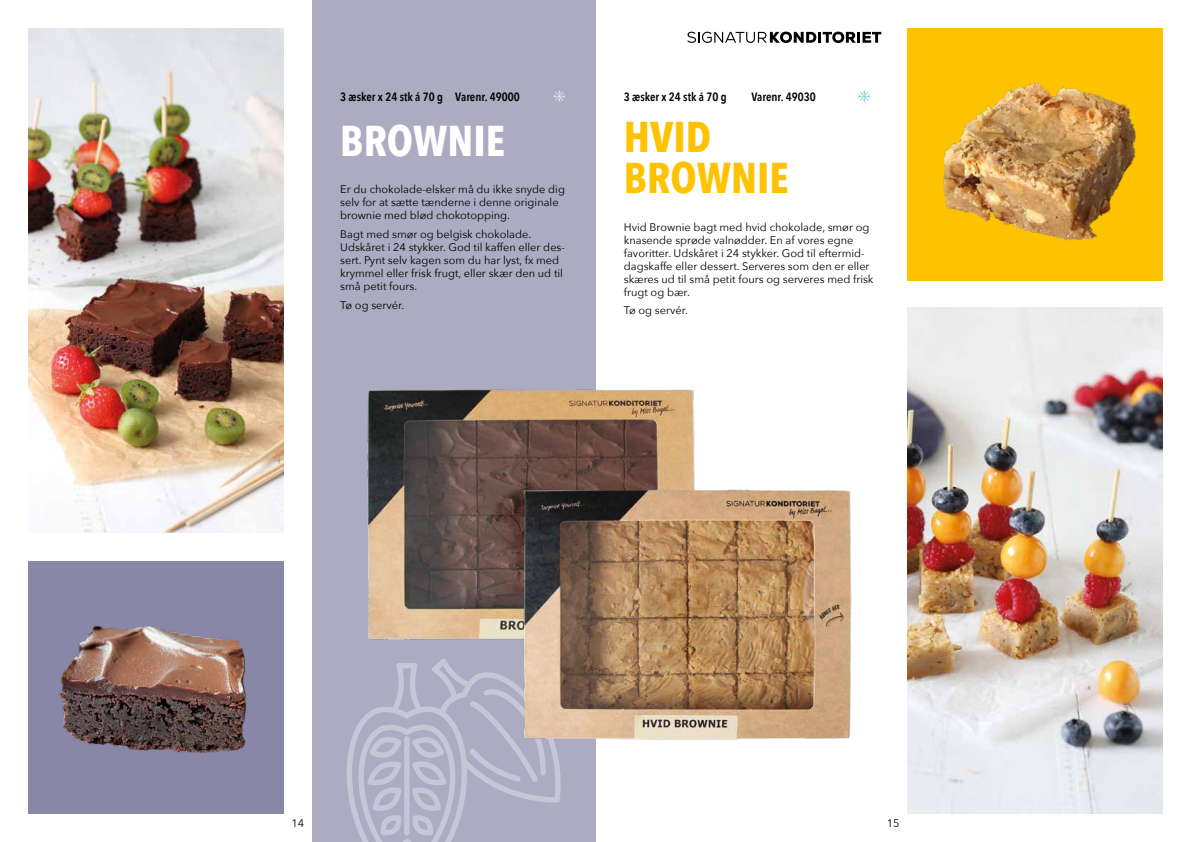
<style>
.page{position:relative;width:1191px;height:842px;background:#fff}
.page>*{position:absolute;margin:0;border:0;box-sizing:border-box;transform-origin:0 0}
.t1{font:700 43px/41px "Avenir Next Condensed";color:#fdc300}
.t2{font:700 43px "Avenir Next Condensed";color:#fff}
.t3{font:600 12px "Avenir Next Condensed";color:#000}
.t4{font:11px/13px "Avenir Next";color:#000}
</style>
<div class="page">
<svg style="left:687px;top:32px;width:195px;height:11px"></svg>
<div style="left:312px;top:0;width:283px;height:842px;background:#acabc2"></div>
<img style="left:28px;top:28px;width:255px;height:504px">
<img style="left:907px;top:308px;width:255px;height:506px">
<div style="left:28px;top:561px;width:255px;height:253px;background:#8987a8"></div>
<img style="left:59px;top:625px;width:188px;height:128px">
<div style="left:907px;top:28px;width:255px;height:253px;background:#fdc300"></div>
<img style="left:943px;top:82px;width:194px;height:159px">
<img style="left:367px;top:374px;width:328px;height:266px">
<svg style="left:858px;top:90px;width:12px;height:12px"></svg>
<svg style="left:553px;top:90px;width:12px;height:12px"></svg>
<svg style="left:347px;top:659px;width:214px;height:183px"></svg>
<div style="left:404px;top:736px;width:5px;height:99px;background:#c7c6d6;border-radius:3px"></div>
<img style="left:506px;top:474px;width:346px;height:281px">
<p class="t3" style="left:340px;top:86px;width:181px">3 æsker x 24 stk á 70 g Varenr. 49000</p>
<h1 class="t2" style="left:340px;top:114px;width:166px">BROWNIE</h1>
<p class="t4" style="left:340px;top:182px;width:226px">Er du chokolade-elsker må du ikke snyde dig selv for at sætte tænderne i denne originale brownie med blød chokotopping.</p>
<p class="t4" style="left:340px;top:227px;width:226px">Bagt med smør og belgisk chokolade.<br>Udskåret i 24 stykker. God til kaffen eller des&shy;sert. Pynt selv kagen som du har lyst, fx med krymmel eller frisk frugt, eller skær den ud til små petit fours.</p>
<p class="t4" style="left:340px;top:298px;width:66px">Tø og servér.</p>
<p class="t3" style="left:624px;top:86px;width:104px">3 æsker x 24 stk á 70 g</p>
<p class="t3" style="left:751px;top:86px;width:66px">Varenr. 49030</p>
<h1 class="t1" style="left:624px;top:116px;width:166px">HVID<br>BROWNIE</h1>
<p class="t4" style="left:624px;top:220px;width:251px">Hvid Brownie bagt med hvid chokolade, smør og knasende sprøde valnødder. En af vores egne favoritter. Udskåret i 24 stykker. God til eftermid&shy;dagskaffe eller dessert. Serveres som den er eller skæres ud til små petit fours og serveres med frisk frugt og bær.</p>
<p class="t4" style="left:624px;top:303px;width:66px">Tø og servér.</p>
<p class="t4" style="left:291px;top:816px;width:14px">14</p>
<p class="t4" style="left:887px;top:816px;width:14px">15</p>
</div>
